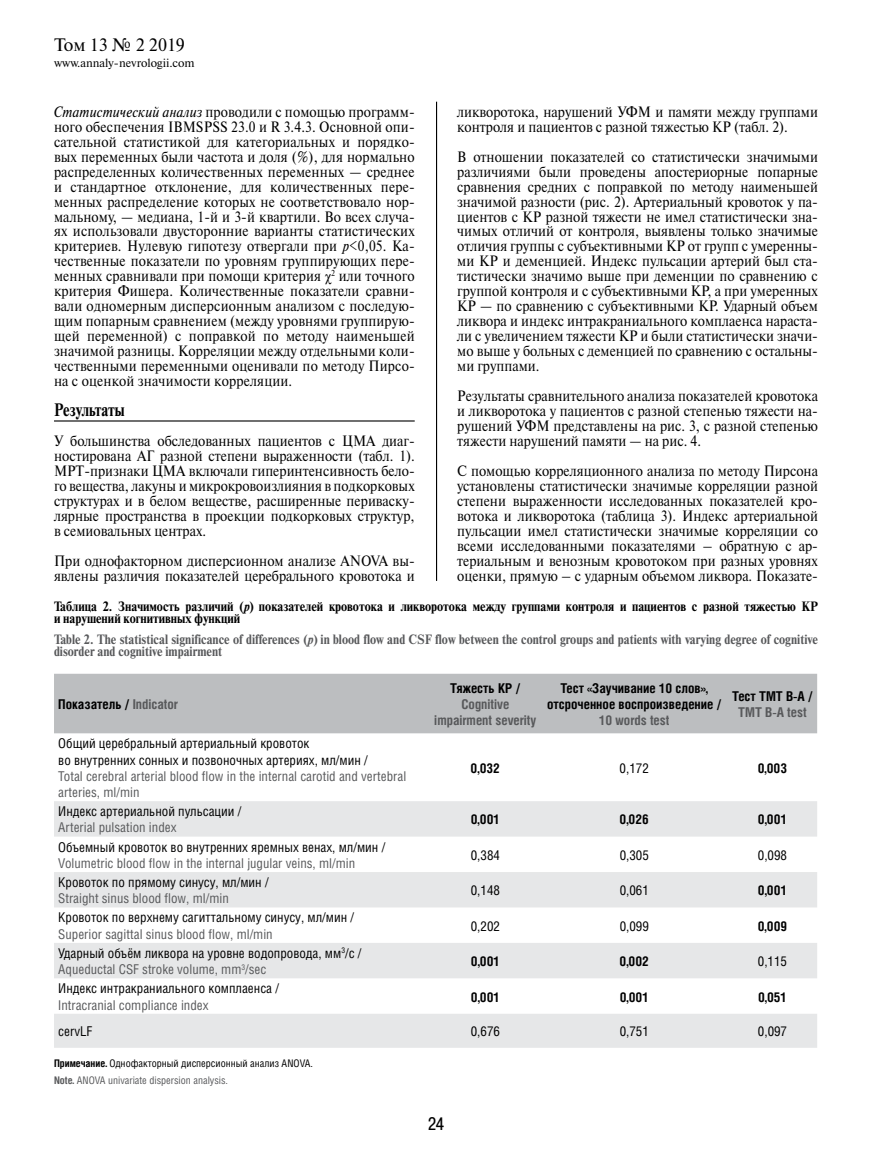
<style>
.page{position:relative;width:872px;height:1170px;background:#fff}
.page>*{position:absolute;margin:0;border:0;box-sizing:border-box;transform-origin:0 0}
.t1{font:18px "Newton C";color:#000}
.t2{font:700 18px "Newton C";color:#000;scale:.8 1}
.t3{font:18px "Pragmatica Cond C";color:#000}
.t4{font:15px/15px "Newton C";color:#000;text-align:justify;scale:.9 1}
.t5{font:13.5px/16.2px "Helios Cond C";color:#000}
.t6{font:13.5px/16.2px "Helios Cond C";color:#58595b}
.t7{font:700 13.5px/12px "Newton C";color:#58595b;scale:.9 1}
.t8{font:700 13.5px/16.2px "Helios Cond C";color:#000;text-align:center}
.t9{font:700 13.5px/12px "Newton C";color:#000;scale:.9 1}
.t10{font:700 13.5px/16.2px "Helios Cond C";color:#58595b;text-align:center}
.t11{font:12px "Newton C";color:#000}
.t12{font:10.5px/16.8px "Helios Cond C";color:#000}
.s1{font-style:italic}
.s2{font-family:"Times New Roman"}
.s3{color:#58595b}
.s4{font-weight:700}
.s5{font-weight:700;color:#58595b}
</style>
<div class="page">
<hr style="left:436px;top:102px;width:1px;height:479px;background:#000">
<hr style="left:54px;top:420px;width:361px;height:1px;background:#000">
<div style="left:54px;top:673px;width:763px;height:60px;background:#bcbec0"></div>
<svg style="left:54px;top:801px;width:763px;height:246px;fill:#e6e7e8"></svg>
<p class="t1" style="left:54px;top:35px;width:132px">Том 13 № 2 2019</p>
<p class="t11" style="left:54px;top:56px;width:142px">www.annaly-nevrologii.com</p>
<p class="t4" style="left:457px;top:104px;width:402px">ликворотока, нарушений УФМ и памяти между группами контроля и пациентов с разной тяжестью КР (табл. 2).</p>
<p class="t4" style="left:457px;top:149px;width:402px">В отношении показателей со статистически значимыми различиями были проведены апостериорные попарные сравнения средних с поправкой по методу наименьшей значимой разности (рис. 2). Артериальный кровоток у па&shy;циентов с КР разной тяжести не имел статистически зна&shy;чимых отличий от контроля, выявлены только значимые отличия группы с субъективными КР от групп с умеренны&shy;ми КР и деменцией. Индекс пульсации артерий был ста&shy;тистически значимо выше при деменции по сравнению с группой контроля и с субъективными КР, а при умеренных КР — по сравнению с субъективными КР. Ударный объем ликворa и индекс интракраниального комплаенса нараста&shy;ли с увеличением тяжести КР и были статистически значи&shy;мо выше у больных с деменцией по сравнению с остальны&shy;ми группами.</p>
<p class="t4" style="left:457px;top:388px;width:402px">Результаты сравнительного анализа показателей кровотока и ликворотока у пациентов с разной степенью тяжести на&shy;рушений УФМ представлены на рис. 3, с разной степенью тяжести нарушений памяти — на рис. 4.</p>
<p class="t4" style="left:457px;top:463px;width:402px">С помощью корреляционного анализа по методу Пирсона установлены статистически значимые корреляции разной степени выраженности исследованных показателей кро&shy;вотока и ликворотока (таблица 3). Индекс артериальной пульсации имел статистически значимые корреляции со всеми исследованными показателями – обратную с ар&shy;териальным и венозным кровотоком при разных уровнях оценки, прямую – с ударным объемом ликвора. Показате-</p>
<p class="t4" style="left:54px;top:104px;width:402px"><span class="s1">Статистический анализ</span> проводили с помощью программ&shy;ного обеспечения IBMSPSS 23.0 и R 3.4.3. Основной опи&shy;сательной статистикой для категориальных и порядко&shy;вых переменных были частота и доля (%), для нормально распределенных количественных переменных — среднее и стандартное отклонение, для количественных пере&shy;менных распределение которых не соответствовало нор&shy;мальному, — медиана, 1-й и 3-й квартили. Во всех случа&shy;ях использовали двусторонние варианты статистических критериев. Нулевую гипотезу отвергали при <span class="s1">p</span>&lt;0,05. Ка&shy;чественные показатели по уровням группирующих пере&shy;менных сравнивали при помощи критерия <span class="s2">χ</span><sup>2</sup> или точного критерия Фишера. Количественные показатели сравни&shy;вали одномерным дисперсионным анализом с последую&shy;щим попарным сравнением (между уровнями группирую&shy;щей переменной) с поправкой по методу наименьшей значимой разницы. Корреляции между отдельными коли&shy;чественными переменными оценивали по методу Пирсо&shy;на с оценкой значимости корреляции.</p>
<p class="t2" style="left:54px;top:400px;width:90px">Результаты</p>
<p class="t4" style="left:54px;top:433px;width:402px">У большинства обследованных пациентов с ЦМА диаг&shy;ностирована АГ разной степени выраженности (табл. 1).<br>МРТ-признаки ЦМА включали гиперинтенсивность бело&shy;го вещества, лакуны и микрокровоизлияния в подкорковых структурах и в белом веществе, расширенные периваску&shy;лярные пространства в проекции подкорковых структур, в семиовальных центрах.</p>
<p class="t4" style="left:54px;top:553px;width:402px">При однофакторном дисперсионном анализе ANOVA вы&shy;явлены различия показателей церебрального кровотока и</p>
<p class="t9" style="left:54px;top:600px;width:850px">Таблица 2. Значимость различий (<span class="s1">р</span>) показателей кровотока и ликворотока между группами контроля и пациентов с разной тяжестью КР и нарушений когнитивных функций</p>
<p class="t7" style="left:54px;top:633px;width:850px">Table 2. The statistical significance of differences (<span class="s1">p</span>) in blood flow and CSF flow between the control groups and patients with varying degree of cognitive disorder and cognitive impairment</p>
<p class="t8" style="left:58px;top:695px;width:121px">Показатель / <span class="s3">Indicator</span></p>
<p class="t5" style="left:58px;top:735px;width:311px">Общий церебральный артериальный кровоток<br>во внутренних сонных и позвоночных артериях, мл/мин /</p>
<p class="t6" style="left:58px;top:767px;width:349px">Total cerebral arterial blood flow in the internal carotid and vertebral arteries, ml/min</p>
<p class="t5" style="left:58px;top:803px;width:185px">Индекс артериальной пульсации /</p>
<p class="t6" style="left:58px;top:819px;width:120px">Arterial pulsation index</p>
<p class="t5" style="left:58px;top:838px;width:328px">Объемный кровоток во внутренних яремных венах, мл/мин /</p>
<p class="t6" style="left:58px;top:854px;width:298px">Volumetric blood flow in the internal jugular veins, ml/min</p>
<p class="t5" style="left:58px;top:873px;width:212px">Кровоток по прямому синусу, мл/мин /</p>
<p class="t6" style="left:58px;top:890px;width:172px">Straight sinus blood flow, ml/min</p>
<p class="t5" style="left:58px;top:909px;width:297px">Кровоток по верхнему сагиттальному синусу, мл/мин /</p>
<p class="t6" style="left:58px;top:925px;width:216px">Superior sagittal sinus blood flow, ml/min</p>
<p class="t8" style="left:450px;top:679px;width:72px">Тяжесть КР /</p>
<p class="t10" style="left:434px;top:695px;width:104px">Cognitive impairment severity</p>
<p class="t8" style="left:547px;top:679px;width:176px">Тест «Заучивание 10 слов», отсроченное воспроизведение /</p>
<p class="t10" style="left:599px;top:712px;width:72px">10 words test</p>
<p class="t8" style="left:732px;top:687px;width:82px">Тест ТМТ В-А /</p>
<p class="t10" style="left:738px;top:703px;width:70px">TMT B-A test</p>
<p class="t8" style="left:470px;top:759px;width:31px">0,032</p>
<p class="t5" style="left:619px;top:759px;width:31px">0,172</p>
<p class="t8" style="left:757px;top:759px;width:31px">0,003</p>
<p class="t8" style="left:471px;top:811px;width:31px">0,001</p>
<p class="t8" style="left:619px;top:811px;width:31px">0,026</p>
<p class="t8" style="left:758px;top:811px;width:31px">0,001</p>
<p class="t5" style="left:471px;top:846px;width:31px">0,384</p>
<p class="t5" style="left:619px;top:846px;width:31px">0,305</p>
<p class="t5" style="left:758px;top:846px;width:31px">0,098</p>
<p class="t5" style="left:471px;top:881px;width:31px">0,148</p>
<p class="t5" style="left:619px;top:881px;width:31px">0,061</p>
<p class="t8" style="left:758px;top:881px;width:31px">0,001</p>
<p class="t5" style="left:471px;top:917px;width:31px">0,202</p>
<p class="t5" style="left:619px;top:917px;width:31px">0,099</p>
<p class="t8" style="left:757px;top:917px;width:31px">0,009</p>
<p class="t5" style="left:58px;top:944px;width:305px">Ударный объём ликвора на уровне водопровода, мм<sup>3</sup>/с /<br><span class="s3">Aqueductal CSF stroke volume, mm</span><sup>3</sup><span class="s3">/sec</span></p>
<p class="t8" style="left:471px;top:952px;width:31px">0,001</p>
<p class="t8" style="left:619px;top:952px;width:31px">0,002</p>
<p class="t5" style="left:758px;top:952px;width:31px">0,115</p>
<p class="t5" style="left:58px;top:980px;width:222px">Индекс интракраниального комплаенса /</p>
<p class="t6" style="left:58px;top:996px;width:152px">Intracranial compliance index</p>
<p class="t8" style="left:471px;top:988px;width:31px">0,001</p>
<p class="t8" style="left:619px;top:988px;width:31px">0,001</p>
<p class="t8" style="left:758px;top:988px;width:31px">0,051</p>
<p class="t5" style="left:58px;top:1022px;width:36px">cervLF</p>
<p class="t5" style="left:471px;top:1022px;width:31px">0,676</p>
<p class="t5" style="left:619px;top:1022px;width:31px">0,751</p>
<p class="t5" style="left:758px;top:1022px;width:31px">0,097</p>
<p class="t12" style="left:54px;top:1054px;width:260px"><span class="s4">Примечание.</span> Однофакторный дисперсионный анализ ANOVA.<br><span class="s5">Note.</span> <span class="s3">ANOVA univariate dispersion analysis.</span></p>
<p class="t3" style="left:428px;top:1113px;width:17px">24</p>
</div>
